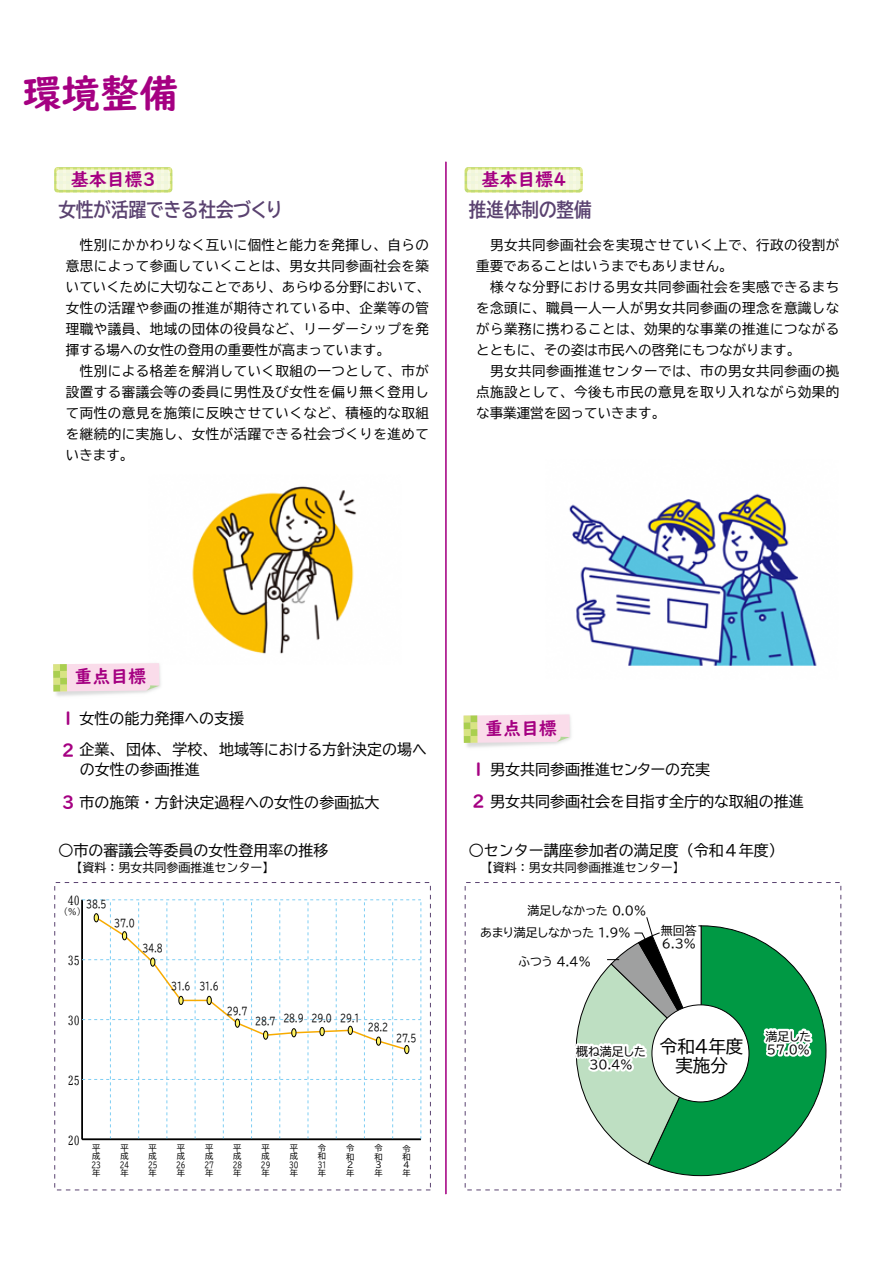
<style>
.page{position:relative;width:893px;height:1263px;background:#fff}
.page>*{position:absolute;margin:0;border:0;box-sizing:border-box;transform-origin:0 0}
.t1{font:39px "UD Digi Kyokasho NK B";color:#a50082}
.t2{font:19.5px "BIZ UDP Gothic Bold";color:#5a4270;scale:.9 1}
.t3{font:18px "UD Digi Kyokasho NK B";color:#a50082}
.t4{font:17.55px/19.5px "BIZ UDP Gothic";color:#000;text-align:center}
.t5{font:15px/31.5px "BIZ UDP Gothic";color:#000}
.t6{font:15px "BIZ UD Gothic";color:#000}
.t7{font:13.5px/21px "BIZ UD Gothic";letter-spacing:.035em;color:#000}
.t8{font:12px/22.2px "BIZ UDP Gothic";color:#000}
.t9{font:12px "BIZ UD Gothic";color:#000}
.t10{font:12px "BIZ UD Mincho Medium";color:#000}
.t11{font:10.5px "BIZ UDP Gothic";color:#000;scale:.75 1}
.t12{font:9px "BIZ UD Mincho Medium";color:#000}
.t13{font:8.25px/8.2px "BIZ UDP Gothic";color:#000;text-align:justify}
.t14{font:8.25px/8.2px "BIZ UDP Gothic";color:#000;scale:.75 1}
.s1{font-family:"UD Digi Kyokasho NK B";font-size:18px;color:#a50082}
</style>
<div class="page">
<img style="left:192px;top:486px;width:165px;height:168px">
<svg style="left:54px;top:167px;width:118px;height:26px"></svg>
<div style="left:57px;top:170px;width:113px;height:20px;background:#f3f7db;border-radius:3px"></div>
<img style="left:53px;top:664px;width:108px;height:32px">
<svg style="left:53px;top:663px;width:106px;height:28px;background:#f2dcda"></svg>
<div style="left:54px;top:882px;width:377px;height:308px;border:1px dashed #5a4270"></div>
<svg style="left:465px;top:167px;width:118px;height:26px"></svg>
<div style="left:467px;top:170px;width:113px;height:20px;background:#f3f7db;border-radius:3px"></div>
<svg style="left:464px;top:714px;width:106px;height:29px;background:#f2ddda"></svg>
<hr style="left:445px;top:162px;width:2px;height:1032px;background:#a50082">
<hr style="left:81px;top:900px;width:2px;height:239px;background:#000">
<hr style="left:82px;top:1138px;width:339px;height:2px;background:#000">
<svg style="left:82px;top:899px;width:340px;height:240px"></svg>
<div style="left:404px;top:1045px;width:5px;height:9px;border:1px solid #000;border-radius:50%"></div>
<svg style="left:575px;top:917px;width:251px;height:258px"></svg>
<img style="left:569px;top:493px;width:248px;height:173px">
<h1 class="t1" style="left:1px;top:70px;width:179px">　環境整備</h1>
<h3 class="t3" style="left:71px;top:169px;width:86px">基本目標３</h3>
<h2 class="t2" style="left:58px;top:199px;width:250px">女性が活躍できる社会づくり</h2>
<p class="t7" style="left:66px;top:234px;width:366px">　性別にかかわりなく互いに個性と能力を発揮し、自らの意思によって参画していくことは、男女共同参画社会を築いていくために大切なことであり、あらゆる分野において、女性の活躍や参画の推進が期待されている中、企業等の管理職や議員、地域の団体の役員など、リーダーシップを発揮する場への女性の登用の重要性が高まっています。<br>　性別による格差を解消していく取組の一つとして、市が設置する審議会等の委員に男性及び女性を偏り無く登用して両性の意見を施策に反映させていくなど、積極的な取組を継続的に実施し、女性が活躍できる社会づくりを進めていきます。</p>
<h3 class="t3" style="left:481px;top:169px;width:86px">基本目標４</h3>
<h2 class="t2" style="left:469px;top:199px;width:138px">推進体制の整備</h2>
<p class="t7" style="left:476px;top:234px;width:365px">　男女共同参画社会を実現させていく上で、行政の役割が重要であることはいうまでもありません。<br>　様々な分野における男女共同参画社会を実感できるまちを念頭に、職員一人一人が男女共同参画の理念を意識しながら業務に携わることは、効果的な事業の推進につながるとともに、その姿は市民への啓発にもつながります。<br>　男女共同参画推進センターでは、市の男女共同参画の拠点施設として、今後も市民の意見を取り入れながら効果的な事業運営を図っていきます。</p>
<h3 class="t3" style="left:75px;top:666px;width:73px">重点目標</h3>
<p class="t5" style="left:62px;top:702px;width:367px"><span class="s1">1</span> 女性の能力発揮への支援<br><span class="s1">２</span> 企業、団体、学校、地域等における方針決定の場へ</p>
<p class="t5" style="left:80px;top:753px;width:121px">の女性の参画推進</p>
<p class="t5" style="left:62px;top:786px;width:319px"><span class="s1">3</span> 市の施策・方針決定過程への女性の参画拡大</p>
<p class="t6" style="left:58px;top:842px;width:272px">○市の審議会等委員の女性登用率の推移</p>
<p class="t9" style="left:58px;top:862px;width:218px">　【資料：男女共同参画推進センター】</p>
<p class="t10" style="left:68px;top:895px;width:13px">40</p>
<p class="t11" style="left:86px;top:899px;width:29px">38.5</p>
<p class="t12" style="left:63px;top:907px;width:19px">(％)</p>
<p class="t10" style="left:68px;top:955px;width:13px">35</p>
<p class="t11" style="left:114px;top:917px;width:29px">37.0</p>
<p class="t11" style="left:142px;top:943px;width:29px">34.8</p>
<p class="t11" style="left:171px;top:980px;width:65px">31.6 31.6</p>
<p class="t10" style="left:68px;top:1014px;width:13px">30</p>
<p class="t11" style="left:227px;top:1005px;width:29px">29.7</p>
<p class="t11" style="left:255px;top:1013px;width:141px">28.7 28.9 29.0 29.1</p>
<p class="t11" style="left:368px;top:1022px;width:29px">28.2</p>
<p class="t11" style="left:396px;top:1032px;width:29px">27.5</p>
<p class="t10" style="left:68px;top:1074px;width:13px">25</p>
<p class="t10" style="left:68px;top:1134px;width:13px">20</p>
<p class="t13" style="left:92px;top:1144px;width:11px">平成23年</p>
<p class="t13" style="left:120px;top:1144px;width:11px">平成24年</p>
<p class="t13" style="left:148px;top:1144px;width:11px">平成25年</p>
<p class="t13" style="left:176px;top:1144px;width:11px">平成26年</p>
<p class="t13" style="left:204px;top:1144px;width:11px">平成27年</p>
<p class="t13" style="left:233px;top:1144px;width:11px">平成28年</p>
<p class="t13" style="left:261px;top:1144px;width:11px">平成29年</p>
<p class="t13" style="left:289px;top:1144px;width:11px">平成30年</p>
<p class="t13" style="left:318px;top:1144px;width:10px">令和</p>
<p class="t13" style="left:346px;top:1144px;width:10px;text-align:left">令和<br>２年</p>
<p class="t13" style="left:374px;top:1144px;width:10px;text-align:left">令和<br>３年</p>
<p class="t13" style="left:403px;top:1144px;width:10px;text-align:left">令和<br>４年</p>
<p class="t14" style="left:318px;top:1160px;width:13px">31年</p>
<h3 class="t3" style="left:485px;top:717px;width:73px">重点目標</h3>
<p class="t5" style="left:472px;top:754px;width:333px"><span class="s1">1</span> 男女共同参画推進センターの充実<br><span class="s1">2</span> 男女共同参画社会を目指す全庁的な取組の推進</p>
<p class="t6" style="left:469px;top:842px;width:316px">○センター講座参加者の満足度（令和４年度）</p>
<p class="t9" style="left:469px;top:862px;width:217px">　【資料：男女共同参画推進センター】</p>
<p class="t8" style="left:480px;top:899px;width:167px;text-indent:47px">満足しなかった 0.0%あまり満足しなかった 1.9%</p>
<p class="t8" style="left:518px;top:950px;width:74px">ふつう 4.4%</p>
<p class="t8" style="left:661px;top:923px;width:37px;line-height:13.5px">無回答<br>6.3%</p>
<p class="t8" style="left:765px;top:1025px;width:47px">満足した</p>
<p class="t4" style="left:660px;top:1036px;width:85px">令和4年度実施分</p>
<p class="t8" style="left:576px;top:1040px;width:71px">概ね満足した</p>
<p class="t8" style="left:767px;top:1038px;width:45px">57.0%</p>
<p class="t8" style="left:589px;top:1053px;width:45px">30.4%</p>
</div>
